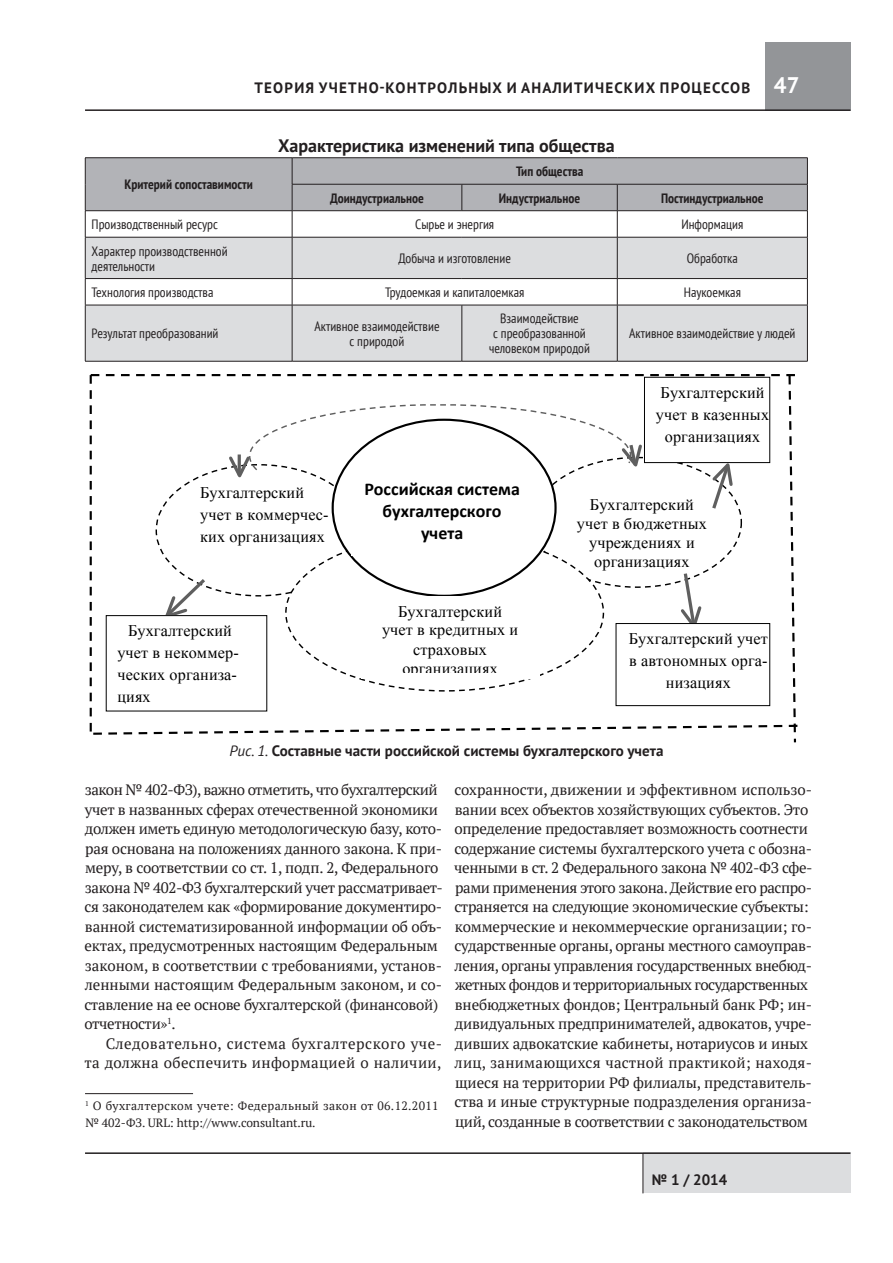
<style>
.page{position:relative;width:893px;height:1263px;background:#fff}
.page>*{position:absolute;margin:0;border:0;box-sizing:border-box;transform-origin:0 0}
.t1{font:700 22.5px "PT Sans";color:#fff}
.t2{font:700 18px/22.2px "Calibri";color:#000;text-align:center}
.t3{font:700 18px "PT Sans";letter-spacing:-.005em;color:#231f20}
.t4{font:16.2px/18.9px "Times New Roman";letter-spacing:.01em;color:#000;text-align:center}
.t5{font:15px/19.5px "PT Serif";letter-spacing:-.02em;color:#231f20}
.t6{font:15px/19.5px "PT Serif";letter-spacing:.025em;color:#231f20;text-align:right}
.t7{font:700 15px "PT Sans";color:#231f20}
.t8{font:700 15px "PT Sans";letter-spacing:.08em;color:#231f20}
.t9{font:condensed 13.5px/14.9px "PT Sans";color:#231f20;text-align:center}
.t10{font:700 condensed 13.5px "PT Sans";color:#231f20}
.t11{font:12px/16.5px "PT Serif";letter-spacing:.03em;color:#231f20}
.s1{font-weight:400;font-style:italic}
</style>
<div class="page">
<div style="left:643px;top:1152px;width:207px;height:41px;background:#dcdddf"></div>
<hr style="left:643px;top:1153px;width:1px;height:40px;background:#231f20">
<div style="left:765px;top:43px;width:85px;height:68px;background:#939598"></div>
<hr style="left:85px;top:109px;width:765px;height:2px;background:#231f20">
<hr style="left:85px;top:1152px;width:765px;height:2px;background:#231f20">
<hr style="left:85px;top:1093px;width:108px;height:1px;background:#231f20">
<svg style="left:86px;top:238px;width:721px;height:123px;fill:#dcdddf"></svg>
<hr style="left:85px;top:237px;width:207px;height:1px;background:#231f20">
<hr style="left:85px;top:237px;width:1px;height:41px;background:#231f20">
<hr style="left:292px;top:237px;width:170px;height:1px;background:#231f20">
<hr style="left:292px;top:237px;width:1px;height:41px;background:#231f20">
<hr style="left:462px;top:237px;width:155px;height:1px;background:#231f20">
<hr style="left:617px;top:237px;width:191px;height:1px;background:#231f20">
<hr style="left:617px;top:237px;width:1px;height:41px;background:#231f20">
<hr style="left:807px;top:237px;width:1px;height:41px;background:#231f20">
<hr style="left:85px;top:278px;width:207px;height:1px;background:#231f20">
<svg style="left:85px;top:279px;width:1px;height:26px"></svg>
<hr style="left:292px;top:278px;width:170px;height:1px;background:#231f20">
<svg style="left:292px;top:279px;width:1px;height:26px"></svg>
<hr style="left:462px;top:278px;width:155px;height:1px;background:#231f20">
<hr style="left:617px;top:278px;width:191px;height:1px;background:#231f20">
<svg style="left:617px;top:279px;width:1px;height:26px"></svg>
<svg style="left:807px;top:279px;width:1px;height:26px"></svg>
<hr style="left:85px;top:305px;width:207px;height:1px;background:#231f20">
<hr style="left:85px;top:305px;width:1px;height:56px;background:#231f20">
<hr style="left:292px;top:305px;width:170px;height:1px;background:#231f20">
<hr style="left:292px;top:305px;width:1px;height:56px;background:#231f20">
<hr style="left:462px;top:305px;width:155px;height:1px;background:#231f20">
<hr style="left:462px;top:305px;width:1px;height:56px;background:#231f20">
<hr style="left:617px;top:305px;width:191px;height:1px;background:#231f20">
<hr style="left:617px;top:305px;width:1px;height:56px;background:#231f20">
<hr style="left:807px;top:305px;width:1px;height:56px;background:#231f20">
<hr style="left:85px;top:361px;width:207px;height:1px;background:#231f20">
<hr style="left:292px;top:361px;width:170px;height:1px;background:#231f20">
<hr style="left:462px;top:361px;width:155px;height:1px;background:#231f20">
<hr style="left:617px;top:361px;width:191px;height:1px;background:#231f20">
<hr style="left:85px;top:157px;width:207px;height:1px;background:#231f20">
<hr style="left:292px;top:157px;width:170px;height:1px;background:#231f20">
<hr style="left:462px;top:157px;width:155px;height:1px;background:#231f20">
<hr style="left:617px;top:157px;width:191px;height:1px;background:#231f20">
<svg style="left:85px;top:158px;width:723px;height:79px"></svg>
<hr style="left:85px;top:210px;width:207px;height:1px;background:#231f20">
<hr style="left:292px;top:210px;width:170px;height:1px;background:#231f20">
<hr style="left:462px;top:210px;width:155px;height:1px;background:#231f20">
<hr style="left:617px;top:210px;width:191px;height:1px;background:#231f20">
<svg style="left:90px;top:374px;width:708px;height:369px"></svg>
<p class="t8" style="left:255px;top:78px;width:497px">Теория уч етно-контрольных и аналитических процессов</p>
<h1 class="t1" style="left:774px;top:70px;width:27px">47</h1>
<p class="t10" style="left:124px;top:176px;width:130px">Критерий сопоставимости</p>
<p class="t3" style="left:278px;top:133px;width:338px">Характеристика изменений типа общества</p>
<p class="t10" style="left:516px;top:163px;width:69px">Тип общества</p>
<p class="t10" style="left:330px;top:189px;width:95px">Доиндустриальное</p>
<p class="t10" style="left:499px;top:189px;width:83px">Индустриальное</p>
<p class="t10" style="left:661px;top:189px;width:104px">Постиндустриальное</p>
<p class="t9" style="left:92px;top:217px;width:128px">Производственный ресурс</p>
<p class="t9" style="left:415px;top:217px;width:81px">Сырье и энергия</p>
<p class="t9" style="left:681px;top:217px;width:63px">Информация</p>
<p class="t9" style="left:92px;top:243px;width:137px;text-align:left">Характер производственной деятельности</p>
<p class="t9" style="left:398px;top:251px;width:114px">Добыча и изготовление</p>
<p class="t9" style="left:687px;top:251px;width:52px">Обработка</p>
<p class="t9" style="left:92px;top:284px;width:123px">Технология производства</p>
<p class="t9" style="left:385px;top:284px;width:141px">Трудоемкая и капиталоемкая</p>
<p class="t9" style="left:684px;top:284px;width:59px">Наукоемкая</p>
<p class="t9" style="left:92px;top:326px;width:128px">Результат преобразований</p>
<p class="t9" style="left:314px;top:318px;width:127px">Активное взаимодействие с природой</p>
<p class="t9" style="left:489px;top:311px;width:102px">Взаимодействие<br>с преобразованной человеком природой</p>
<p class="t9" style="left:629px;top:326px;width:168px">Активное взаимодействие у людей</p>
<p class="t4" style="left:200px;top:482px;width:130px;line-height:21.8px;text-align:left">Бухгалтерский учет в коммерчес&shy;ких организациях</p>
<p class="t2" style="left:364px;top:478px;width:157px">Российская система бухгалтерского учета</p>
<p class="t4" style="left:656px;top:382px;width:115px;line-height:21.8px">Бухгалтерский учет в казенных организациях</p>
<p class="t4" style="left:577px;top:495px;width:132px">Бухгалтерский учет в бюджетных учреждениях и организациях</p>
<p class="t4" style="left:382px;top:601px;width:138px">Бухгалтерский учет в кредитных и страховых организациях</p>
<p class="t4" style="left:117px;top:620px;width:123px;line-height:21.9px;text-align:left;text-indent:11px">Бухгалтерский учет в некоммер&shy;ческих организа&shy;циях</p>
<p class="t4" style="left:629px;top:628px;width:141px;line-height:21.9px">Бухгалтерский учет в автономных орга&shy;низациях</p>
<p class="t7" style="left:229px;top:741px;width:435px"><span class="s1">Рис. 1.</span> Составные части российской системы бухгалтерского учета</p>
<p class="t5" style="left:85px;top:780px;width:360px">закон № 402-ФЗ), важно отметить, что бухгалтерский учет в названных сферах отечественной экономики должен иметь единую методологическую базу, кото&shy;рая основана на положениях данного закона. К при&shy;меру, в соответствии со ст. 1, подп. 2, Федерального закона № 402-ФЗ бухгалтерский учет рассматривает&shy;ся законодателем как «формирование документиро&shy;ванной систематизированной информации об объ&shy;ектах, предусмотренных настоящим Федеральным законом, в соответствии с требованиями, установ&shy;ленными настоящим Федеральным законом, и со&shy;ставление на ее основе бухгалтерской (финансовой) отчетности»<sup>1</sup>.</p>
<p class="t6" style="left:84px;top:1033px;width:359px">Следовательно, система бухгалтерского уче-<br>та должна обеспечить информацией о наличии,</p>
<p class="t11" style="left:85px;top:1097px;width:355px"><sup>1</sup> О бухгалтерском учете: Федеральный закон от 06.12.2011 № 402-ФЗ. URL: http://www.consultant.ru.</p>
<p class="t5" style="left:454px;top:780px;width:360px">сохранности, движении и эффективном использо&shy;вании всех объектов хозяйствующих субъектов. Это определение предоставляет возможность соотнести содержание системы бухгалтерского учета с обозна&shy;ченными в ст. 2 Федерального закона № 402-ФЗ сфе&shy;рами применения этого закона. Действие его распро&shy;страняется на следующие экономические субъекты: коммерческие и некоммерческие организации; го&shy;сударственные органы, органы местного самоуправ&shy;ления, органы управления государственных внебюд&shy;жетных фондов и территориальных государственных внебюджетных фондов; Центральный банк РФ; ин&shy;дивидуальных предпринимателей, адвокатов, учре&shy;дивших адвокатские кабинеты, нотариусов и иных лиц, занимающихся частной практикой; находя&shy;щиеся на территории РФ филиалы, представитель&shy;ства и иные структурные подразделения организа&shy;ций, созданные в соответствии с законодательством</p>
<p class="t8" style="left:652px;top:1170px;width:77px">№ 1 / 2014</p>
</div>
